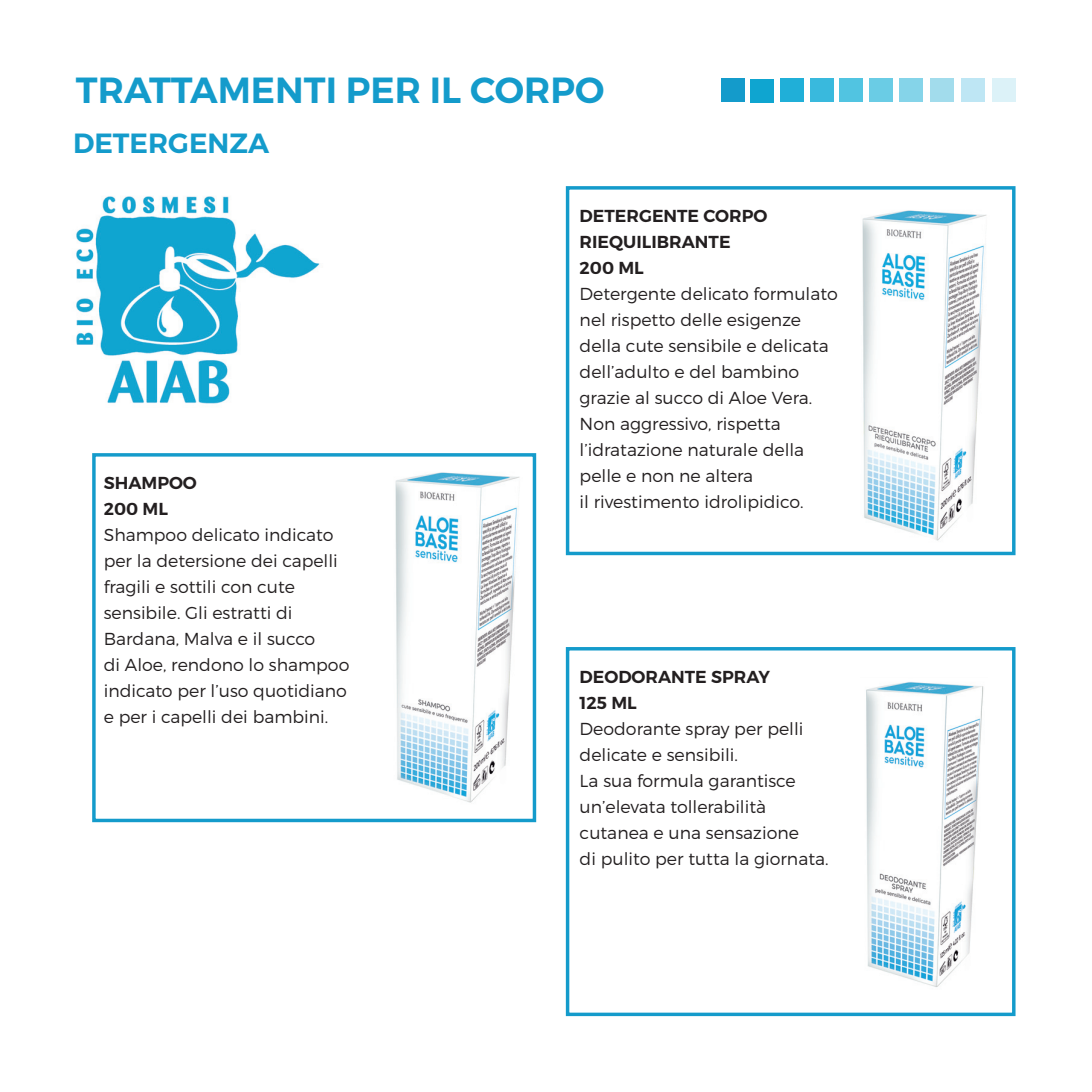
<style>
.page{position:relative;width:1092px;height:1092px;background:#fff}
.page>*{position:absolute;margin:0;border:0;box-sizing:border-box;transform-origin:0 0}
.t1{font:600 36.25px "Montserrat";color:#149bcb}
.t2{font:600 27.75px "Montserrat";color:#149bcb}
.t3{font:300 17.25px/26px "Montserrat";color:#231f20}
.t4{font:600 17.25px/26px "Montserrat";color:#231f20}
</style>
<div class="page">
<div style="left:721px;top:78px;width:24px;height:24px;background:#149bcb"></div>
<div style="left:750px;top:79px;width:24px;height:23px;background:#0fa5d0"></div>
<div style="left:780px;top:78px;width:23px;height:24px;background:#20afd8"></div>
<div style="left:809px;top:78px;width:24px;height:24px;background:#39b9dd"></div>
<div style="left:839px;top:78px;width:24px;height:24px;background:#51c4e1"></div>
<div style="left:868px;top:78px;width:24px;height:24px;background:#6acce5"></div>
<div style="left:898px;top:78px;width:24px;height:24px;background:#85d4e9"></div>
<div style="left:930px;top:78px;width:23px;height:24px;background:#a2dcec"></div>
<div style="left:960px;top:78px;width:24px;height:24px;background:#bee6f4"></div>
<div style="left:991px;top:78px;width:24px;height:24px;background:#dcf2f8"></div>
<div style="left:566px;top:186px;width:449px;height:369px;border:3px solid #149bcb"></div>
<div style="left:92px;top:453px;width:444px;height:369px;border:3px solid #149bcb"></div>
<div style="left:566px;top:647px;width:449px;height:368px;border:3px solid #149bcb"></div>
<img style="left:395px;top:472px;width:125px;height:331px">
<img style="left:866px;top:682px;width:118px;height:305px">
<img style="left:862px;top:210px;width:125px;height:331px">
<img style="left:76px;top:196px;width:244px;height:208px">
<h1 class="t1" style="left:76px;top:67px;width:530px">TRATTAMENTI PER IL CORPO</h1>
<h2 class="t2" style="left:73px;top:126px;width:198px">DETERGENZA</h2>
<p class="t4" style="left:104px;top:470px;width:95px">SHAMPOO<br>200 ML</p>
<p class="t3" style="left:104px;top:522px;width:247px">Shampoo delicato indicato per la detersione dei capelli fragili e sottili con cute sensibile. Gli estratti di<br>Bardana, Malva e il succo<br>di Aloe, rendono lo shampoo indicato per l’uso quotidiano e per i capelli dei bambini.</p>
<p class="t4" style="left:579px;top:203px;width:189px">DETERGENTE CORPO<br>RIEQUILIBRANTE<br>200 ML</p>
<p class="t3" style="left:579px;top:281px;width:259px">Detergente delicato formulato nel rispetto delle esigenze della cute sensibile e delicata dell’adulto e del bambino grazie al succo di Aloe Vera.<br>Non aggressivo, rispetta l’idratazione naturale della pelle e non ne altera<br>il rivestimento idrolipidico.</p>
<p class="t4" style="left:579px;top:664px;width:192px">DEODORANTE SPRAY<br>125 ML</p>
<p class="t3" style="left:579px;top:715px;width:250px">Deodorante spray per pelli delicate e sensibili.<br>La sua formula garantisce un’elevata tollerabilità cutanea e una sensazione<br>di pulito per tutta la giornata.</p>
</div>
